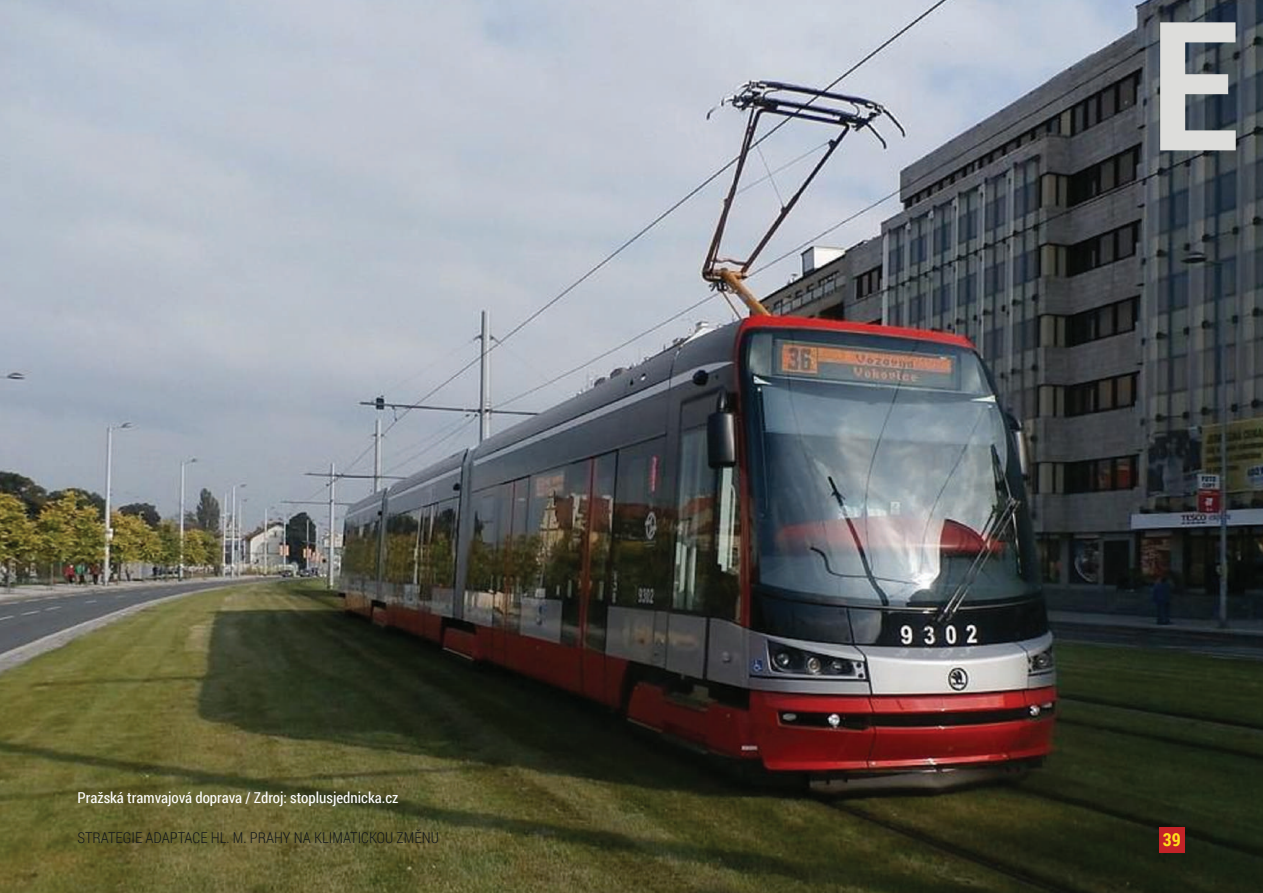
<style>
.page{position:relative;width:1263px;height:893px;background:#fff}
.page>*{position:absolute;margin:0;border:0;box-sizing:border-box;transform-origin:0 0}
.t1{font:700 180px "Roboto Condensed";color:#dddddb}
.t2{font:700 18px "Roboto Condensed";color:#ffdf1b}
.t3{font:15px "Roboto Condensed";color:#fff}
.t4{font:300 15px "Roboto Condensed";color:#15191c}
</style>
<div class="page">
<img style="left:0;top:0;width:1263px;height:893px">
<div style="left:1159px;top:827px;width:25px;height:26px;background:#c32327"></div>
<p class="t3" style="left:77px;top:787px;width:322px">Pražská tramvajová doprava / Zdroj: stoplusjednicka.cz</p>
<h1 class="t1" style="left:1150px;top:-40px;width:90px">E</h1>
<p class="t4" style="left:77px;top:827px;width:363px">STRATEGIE ADAPTACE HL. M. PRAHY NA KLIMATICKOU ZMĚNU</p>
<p class="t2" style="left:1163px;top:827px;width:19px">39</p>
</div>
